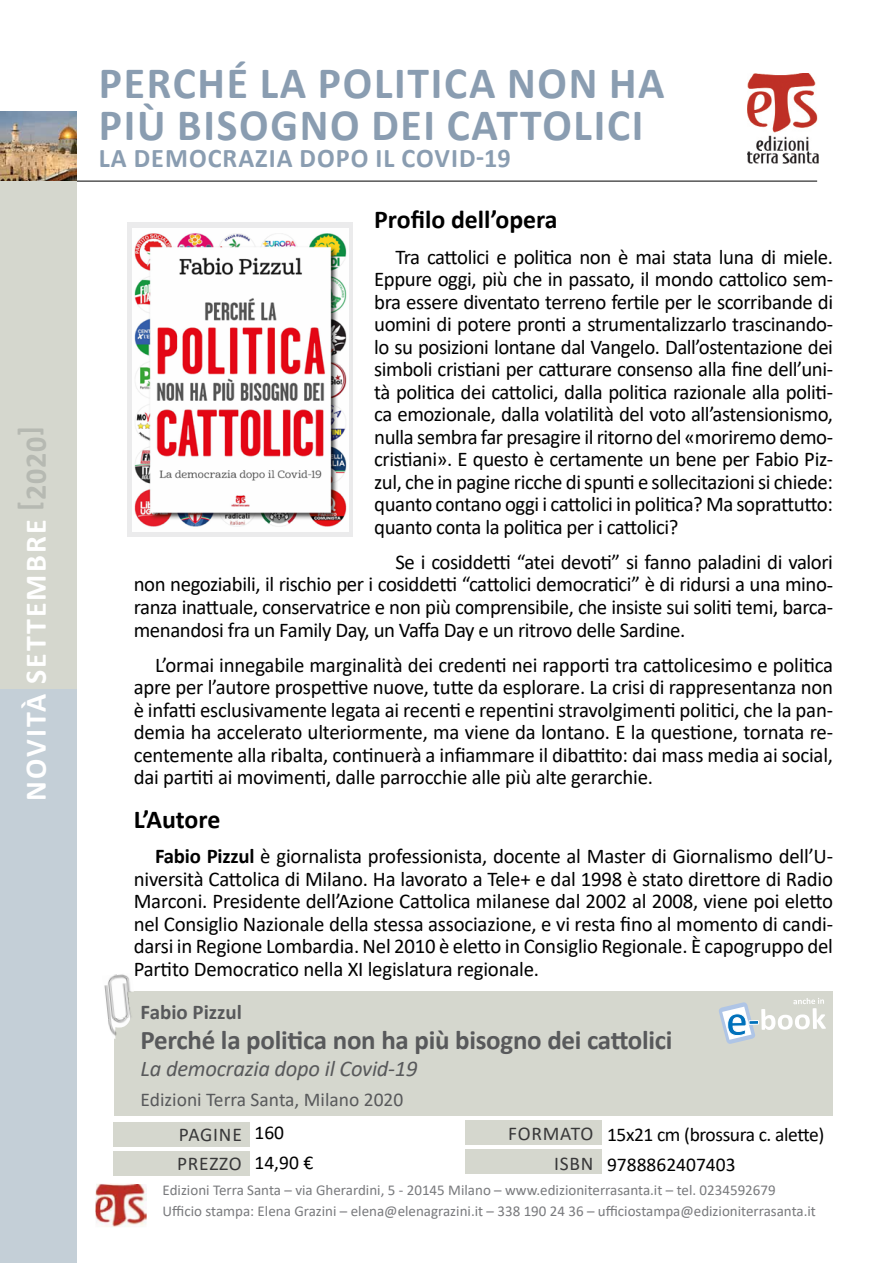
<style>
.page{position:relative;width:893px;height:1263px;background:#fff}
.page>*{position:absolute;margin:0;border:0;box-sizing:border-box;transform-origin:0 0}
.t1{font:700 45px/42px "Calibri";letter-spacing:.04em;color:#8a9db1}
.t2{font:700 30px "Calibri";letter-spacing:.07em;color:#fff}
.t3{font:700 30px "Calibri";color:#b6b9b2}
.t4{font:700 27px "Calibri";letter-spacing:-.01em;color:#58595b}
.t5{font:700 27px "Calibri";letter-spacing:.04em;color:#8a9db1}
.t6{font:700 25.8px "Calibri";color:#000}
.t7{font:italic 22.5px "Calibri";letter-spacing:-.01em;color:#58595b}
.t8{font:21px/45px "Calibri";letter-spacing:-.02em;color:#000;text-align:right}
.t9{font:700 21px "Calibri";color:#58595b}
.t10{font:19.5px/30px "Calibri";letter-spacing:-.02em;color:#000}
.t11{font:19.5px "Calibri";color:#58595b}
.t12{font:19.5px/29.5px "Calibri";letter-spacing:.04em;color:#383839}
.t13{font:19.5px/30px "Calibri";color:#000}
.t14{font:15px/20.7px "Calibri";color:#797a7d}
.s1{font-weight:700}
</style>
<div class="page">
<img style="left:748px;top:73px;width:71px;height:90px">
<img style="left:0;top:111px;width:77px;height:52px">
<img style="left:95px;top:1184px;width:52px;height:43px">
<div style="left:0;top:689px;width:77px;height:574px;background:#c4cfd7"></div>
<hr style="left:77px;top:181px;width:740px;height:1px;background:#000">
<div style="left:0;top:163px;width:77px;height:526px;background:#d5d7ce"></div>
<div style="left:114px;top:990px;width:719px;height:125px;background:#d5d7ce"></div>
<div style="left:105px;top:974px;width:27px;height:62px;background:#fff"></div>
<img style="left:104px;top:974px;width:30px;height:45px">
<img style="left:107px;top:1017px;width:24px;height:22px">
<div style="left:465px;top:1149px;width:137px;height:25px;background:#d5d7ce"></div>
<div style="left:465px;top:1120px;width:137px;height:25px;background:#d5d7ce"></div>
<div style="left:114px;top:1151px;width:136px;height:24px;background:#d5d7ce"></div>
<div style="left:114px;top:1121px;width:136px;height:25px;background:#d5d7ce"></div>
<div style="left:128px;top:222px;width:225px;height:314px;background:linear-gradient(to bottom,#f4f4f5,#f4f4f5)"></div>
<img style="left:133px;top:228px;width:215px;height:303px">
<svg style="left:719px;top:998px;width:107px;height:46px"></svg>
<h2 class="t3" style="left:9px;top:435px;width:11px;rotate:-90deg">[</h2>
<h2 class="t3" style="left:15px;top:500px;width:65px;rotate:-90deg">2020</h2>
<h2 class="t3" style="left:9px;top:511px;width:11px;rotate:-90deg">]</h2>
<h2 class="t2" style="left:15px;top:800px;width:282px;rotate:-90deg">NOVITÀ SETTEMBRE</h2>
<h1 class="t1" style="left:99px;top:62px;width:567px">PERCHÉ LA POLITICA NON HA<br>PIÙ BISOGNO DEI CATTOLICI</h1>
<p class="t5" style="left:99px;top:139px;width:413px">LA DEMOCRAZIA DOPO IL COVID-19</p>
<p class="t6" style="left:374px;top:202px;width:185px">Profilo dell’opera</p>
<p class="t8" style="left:374px;top:234px;width:460px">Tra cattolici e politica non è mai stata luna di miele. bra essere diventato terreno fertile per le scorribande di</p>
<p class="t8" style="left:374px;top:256px;width:461px">Eppure oggi, più che in passato il, mondo cattolico sem-</p>
<p class="t8" style="left:374px;top:301px;width:461px">uomini di potere pronti a strumentalizzarlo trascinando-</p>
<p class="t8" style="left:374px;top:324px;width:460px">lo su posizioni lontane dal Vangelo. Dall’ostentazione dei</p>
<p class="t8" style="left:374px;top:346px;width:461px">simboli cristiani per catturare consenso alla fine dell’uni-</p>
<p class="t8" style="left:374px;top:369px;width:461px">tà politica dei cattolici, dalla politica razionale alla politi-</p>
<p class="t8" style="left:374px;top:391px;width:460px">ca emozionale, dalla volatilità del voto all’astensionismo,</p>
<p class="t8" style="left:374px;top:414px;width:461px">nulla sembra far presagire il ritorno del «moriremo demo-</p>
<p class="t8" style="left:374px;top:436px;width:461px">cristiani E.» questo è certamente un bene per Fabio Piz-</p>
<p class="t8" style="left:374px;top:459px;width:460px">zul, che in pagine ricche di spunti e sollecitazioni si chiede:</p>
<p class="t8" style="left:374px;top:492px;width:460px;line-height:22.5px;text-align:left">quanto contano oggi i cattolici in politica? Ma soprattutto: quanto conta la politica per i cattolici?</p>
<p class="t8" style="left:395px;top:539px;width:439px">Se i cosiddetti “atei devoti” si fanno paladini di valori</p>
<p class="t8" style="left:134px;top:561px;width:701px">non negoziabili il, rischio per i cosiddetti “cattolici democratici” è di ridursi a una mino-</p>
<p class="t8" style="left:134px;top:584px;width:701px">ranza inattuale, conservatrice e non più comprensibile, che insiste sui soliti temi, barca-</p>
<p class="t8" style="left:134px;top:606px;width:553px">menandosi fra un Family Day, un Vaffa Day e un ritrovo delle Sardine.</p>
<p class="t8" style="left:134px;top:653px;width:701px;line-height:22.5px">’Lormai innegabile marginalità dei credenti nei rapporti tra cattolicesimo e politica apre per ’l autore prospettive nuove, tutte da esplorare. La crisi di rappresentanza non</p>
<p class="t8" style="left:134px;top:687px;width:701px">è infatti esclusivamente legata ai recenti e repentini stravolgimenti politici, che la pan-</p>
<p class="t8" style="left:134px;top:709px;width:701px">demia ha accelerato ulteriormente, ma viene da lontano laE. questione, tornata re-</p>
<p class="t8" style="left:134px;top:732px;width:701px">centemente alla ribalta, continuerà a infiammare il dibattito: dai mass media ai social,</p>
<p class="t8" style="left:134px;top:754px;width:521px">dai partiti ai movimenti, dalle parrocchie alle più alte gerarchie.</p>
<p class="t6" style="left:134px;top:801px;width:88px">’LAutore</p>
<p class="t8" style="left:134px;top:833px;width:701px;text-align:justify;text-indent:21px"><span class="s1">Fabio Pizzul</span> è giornalista professionista, docente al Master di Giornalismo dell U’ - Marconi. Presidente dell’Azione Cattolica milanese dal 2002 al 2008, viene poi eletto darsi in Regione Lombardia. Nel 2010 è eletto in Consiglio Regionale È. capogruppo del</p>
<p class="t8" style="left:134px;top:856px;width:701px">niversità Cattolica di Milano. Ha lavorato a Tele e+ dal 1998 è stato direttore di Radio</p>
<p class="t8" style="left:134px;top:901px;width:701px;text-align:left">nel Consiglio Nazionale della stessa associazione e, vi resta fino al momento di candi-<br>Partito Democratico nella XI legislatura regionale.</p>
<p class="t9" style="left:141px;top:997px;width:103px">Fabio Pizzul</p>
<p class="t4" style="left:141px;top:1021px;width:533px">Perché la politica non ha più bisogno dei cattolici</p>
<p class="t7" style="left:141px;top:1053px;width:278px">La democrazia dopo il Covid-19</p>
<p class="t11" style="left:141px;top:1086px;width:264px">Edizioni Terra Santa, Milano 2020</p>
<p class="t12" style="left:177px;top:1119px;width:66px">PAGINE<br>PREZZO</p>
<p class="t13" style="left:254px;top:1117px;width:60px">160<br>14,90 €</p>
<p class="t10" style="left:607px;top:1119px;width:219px">15x21 cm (brossura .c alette(<br>9788862407403</p>
<p class="t12" style="left:508px;top:1119px;width:87px;text-align:right">FORMATO<br>ISBN</p>
<p class="t14" style="left:163px;top:1179px;width:655px">Edizioni Terra Santa – via Gherardini -5, 20145 Milano – www.edizioniterrasanta i t. – tel. 0234592679<br>Ufficio stampa: Elena Grazini – elena@elenagrazini i t. – 338 190 24 36 – ufficiostampa@edizioniterrasanta i t.</p>
</div>
